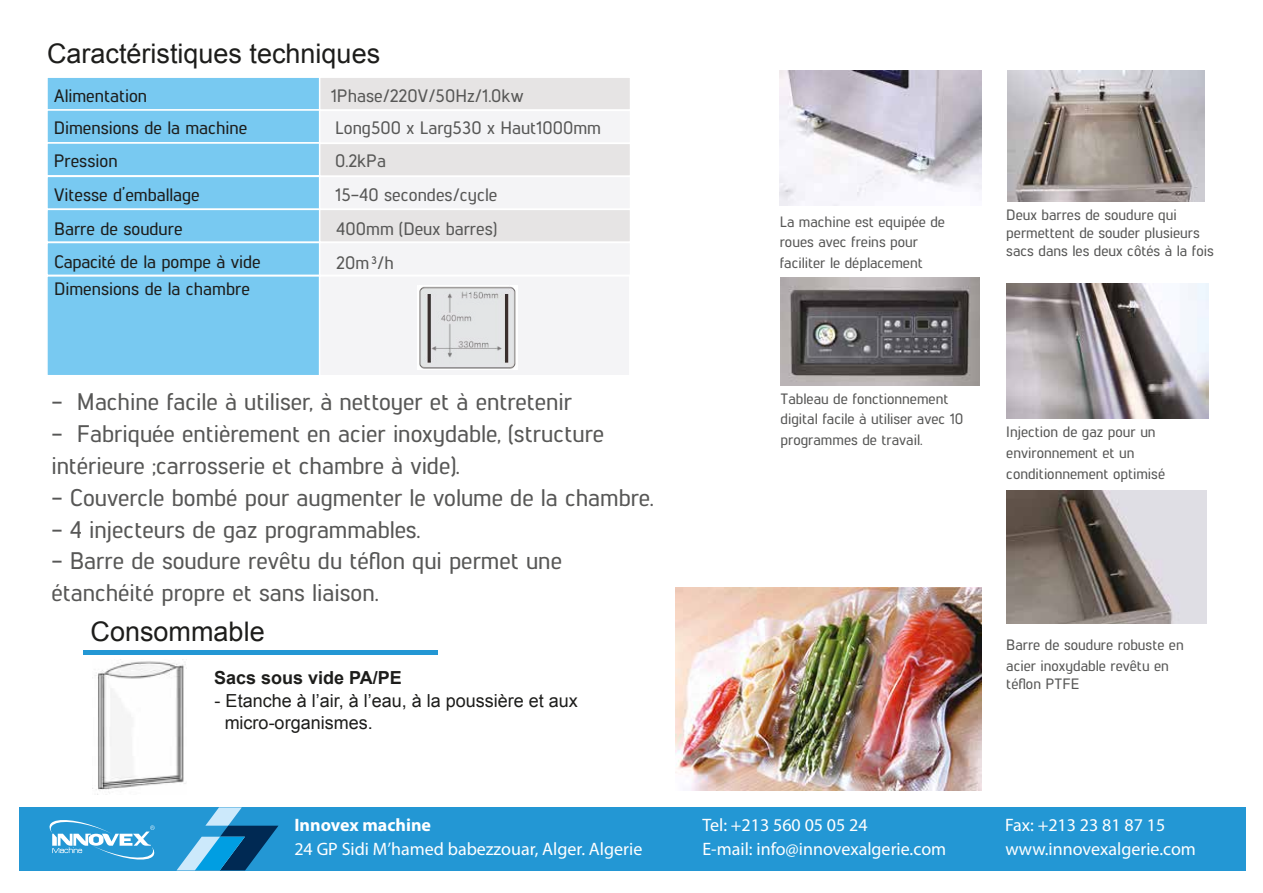
<style>
.page{position:relative;width:1263px;height:893px;background:#fff}
.page>*{position:absolute;margin:0;border:0;box-sizing:border-box;transform-origin:0 0}
.t1{font:27px "Arial";color:#1d1d1b}
.t2{font:500 24px/31.8px "Lintel";color:#575756}
.t3{font:18px "Myriad Pro";color:#fff}
.t4{font:500 18px/34.2px "Lintel";color:#1d1d1b}
.t5{font:500 18px/34.7px "Lintel";color:#575756}
.t6{font:18px/21.6px "Arial";color:#1d1d1b}
.t7{font:700 18px "Arial";color:#1d1d1b}
.t8{font:700 18px "Myriad Pro";color:#fff}
.t9{font:500 15px/20.9px "Lintel";color:#575756}
</style>
<div class="page">
<hr style="left:84px;top:650px;width:354px;height:4px;background:#2397d4">
<img style="left:1007px;top:71px;width:197px;height:131px">
<img style="left:1007px;top:284px;width:201px;height:134px">
<img style="left:1007px;top:491px;width:199px;height:132px">
<img style="left:95px;top:659px;width:92px;height:132px">
<img style="left:779px;top:71px;width:202px;height:134px">
<img style="left:780px;top:278px;width:200px;height:107px">
<div style="left:46px;top:275px;width:274px;height:101px;background:#78c9f1;border:2px solid #fff"></div>
<div style="left:319px;top:275px;width:311px;height:101px;background:#f4f4f6;border:2px solid #fff"></div>
<img style="left:417px;top:286px;width:100px;height:84px">
<div style="left:46px;top:76px;width:275px;height:35px;background:#78c9f1;border:2px solid #fff"></div>
<div style="left:46px;top:109px;width:275px;height:35px;background:#78c9f1;border:2px solid #fff"></div>
<div style="left:319px;top:76px;width:312px;height:35px;background:#e6e4e4;border:2px solid #fff"></div>
<div style="left:319px;top:110px;width:312px;height:34px;background:#f4f4f6;border:2px solid #fff"></div>
<div style="left:46px;top:142px;width:275px;height:35px;background:#78c9f1;border:2px solid #fff"></div>
<div style="left:319px;top:143px;width:312px;height:34px;background:#e6e4e4;border:2px solid #fff"></div>
<div style="left:46px;top:176px;width:275px;height:34px;background:#78c9f1;border:2px solid #fff"></div>
<div style="left:319px;top:176px;width:312px;height:34px;background:#f4f4f6;border:2px solid #fff"></div>
<div style="left:46px;top:209px;width:275px;height:34px;background:#78c9f1;border:2px solid #fff"></div>
<div style="left:319px;top:209px;width:312px;height:34px;background:#e6e4e4;border:2px solid #fff"></div>
<div style="left:46px;top:242px;width:275px;height:34px;background:#78c9f1;border:2px solid #fff"></div>
<div style="left:319px;top:242px;width:312px;height:34px;background:#f4f4f6;border:2px solid #fff"></div>
<div style="left:19px;top:807px;width:1226px;height:63px;background:#2397d4"></div>
<svg style="left:49px;top:820px;width:106px;height:40px"></svg>
<svg style="left:177px;top:807px;width:101px;height:63px"></svg>
<img style="left:676px;top:587px;width:305px;height:204px">
<h1 class="t1" style="left:47px;top:36px;width:335px">Caractéristiques techniques</h1>
<p class="t4" style="left:54px;top:78px;width:95px">Alimentation</p>
<p class="t4" style="left:54px;top:109px;width:195px">Dimensions de la machine</p>
<p class="t5" style="left:331px;top:77px;width:194px">1Phase/220V/50Hz/1.0kw</p>
<p class="t5" style="left:335px;top:109px;width:267px">Long500 x Larg530 x Haut1000mm</p>
<p class="t4" style="left:54px;top:142px;width:65px">Pression</p>
<p class="t5" style="left:335px;top:142px;width:52px">0.2kPa</p>
<p class="t4" style="left:54px;top:176px;width:147px">Vitesse d’emballage<br>Barre de soudure</p>
<p class="t5" style="left:335px;top:176px;width:164px">15-40 secondes/cycle<br>400mm (Deux barres)</p>
<p class="t4" style="left:54px;top:243px;width:208px">Capacité de la pompe à vide</p>
<p class="t5" style="left:336px;top:244px;width:59px">20m³/h</p>
<p class="t4" style="left:54px;top:270px;width:197px">Dimensions de la chambre</p>
<h2 class="t2" style="left:51px;top:385px;width:522px">- Machine facile à utiliser, à nettoyer et à entretenir</h2>
<h2 class="t2" style="left:51px;top:417px;width:554px">- Fabriquée entièrement en acier inoxydable, (structure intérieure ;carrosserie et chambre à vide).</h2>
<h2 class="t2" style="left:51px;top:480px;width:604px">- Couvercle bombé pour augmenter le volume de la chambre.</h2>
<h2 class="t2" style="left:51px;top:512px;width:371px">- 4 injecteurs de gaz programmables.</h2>
<h2 class="t2" style="left:51px;top:544px;width:512px">- Barre de soudure revêtu du téflon qui permet une étanchéité propre et sans liaison.</h2>
<h1 class="t1" style="left:91px;top:613px;width:176px">Consommable</h1>
<p class="t7" style="left:214px;top:665px;width:189px">Sacs sous vide PA/PE</p>
<p class="t6" style="left:225px;top:690px;width:355px;text-indent:-10px">- Etanche à l’air, à l’eau, à la poussière et aux micro-organismes.</p>
<p class="t8" style="left:294px;top:814px;width:138px">Innovex machine</p>
<p class="t3" style="left:294px;top:839px;width:350px">24 GP Sidi M’hamed babezzouar, Alger. Algerie</p>
<p class="t9" style="left:780px;top:210px;width:167px">La machine est equipée de roues avec freins pour faciliter le déplacement</p>
<p class="t9" style="left:1006px;top:205px;width:209px;line-height:18px">Deux barres de soudure qui permettent de souder plusieurs sacs dans les deux côtés à la fois</p>
<p class="t9" style="left:780px;top:387px;width:185px">Tableau de fonctionnement digital facile à utiliser avec 10 programmes de travail.</p>
<p class="t9" style="left:1006px;top:421px;width:160px">Injection de gaz pour un environnement et un conditionnement optimisé</p>
<p class="t9" style="left:1006px;top:634px;width:179px">Barre de soudure robuste en acier inoxydable revêtu en</p>
<p class="t9" style="left:1006px;top:673px;width:75px">téflon PTFE</p>
<p class="t3" style="left:702px;top:815px;width:167px">Tel: +213 560 05 05 24</p>
<p class="t3" style="left:1005px;top:815px;width:162px">Fax: +213 23 81 87 15</p>
<p class="t3" style="left:702px;top:839px;width:245px">E-mail: info@innovexalgerie.com</p>
<p class="t3" style="left:1005px;top:839px;width:192px">www.innovexalgerie.com</p>
</div>
